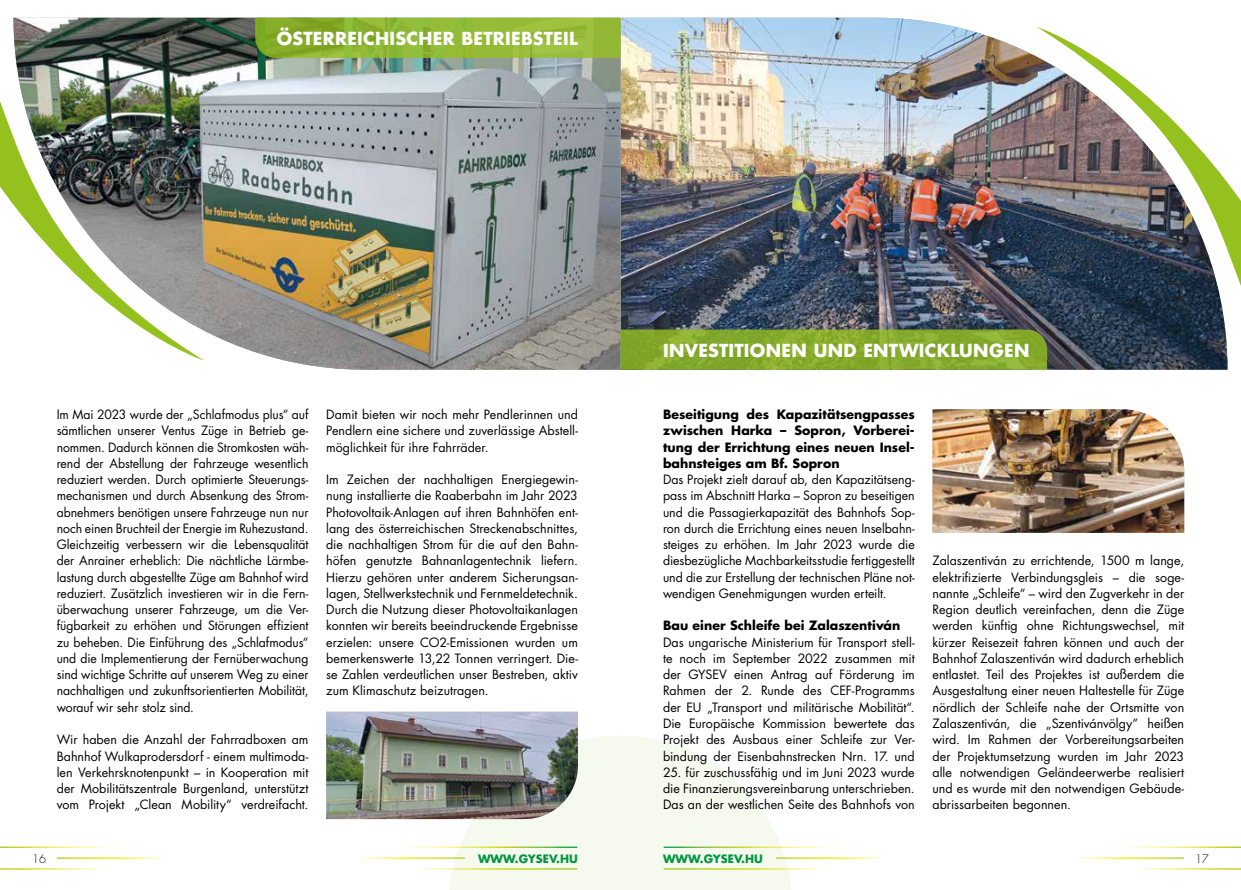
<style>
.page{position:relative;width:1241px;height:890px;background:#fff}
.page>*{position:absolute;margin:0;border:0;box-sizing:border-box;transform-origin:0 0}
.t1{font:700 17.5px "Futura LT Pro";letter-spacing:.02em;color:#fff}
.t2{font:12.5px/16.2px "Futura LT Pro";color:#000;text-align:justify}
.t3{font:700 12.5px/16.2px "Futura LT Pro";letter-spacing:.005em;color:#000;text-align:justify}
.t4{font:700 11.25px "Futura LT Pro";color:#009641}
.t5{font:300 11.25px "Futura LT Pro";color:#000}
</style>
<div class="page">
<svg style="left:448px;top:736px;width:344px;height:153px;fill:#f6f9ed"></svg>
<hr style="left:664px;top:868px;width:173px;height:1px;background:#fff">
<hr style="left:776px;top:857px;width:102px;height:1px;background:#fff">
<hr style="left:664px;top:846px;width:173px;height:1px;background:#fff">
<hr style="left:403px;top:868px;width:174px;height:1px;background:#fff">
<hr style="left:362px;top:857px;width:102px;height:1px;background:#fff">
<hr style="left:403px;top:846px;width:174px;height:1px;background:#fff">
<img style="left:620px;top:18px;width:607px;height:351px">
<svg style="left:1036px;top:27px;width:204px;height:277px"></svg>
<img style="left:13px;top:18px;width:607px;height:351px">
<img style="left:0;top:83px;width:204px;height:277px">
<svg style="left:255px;top:18px;width:365px;height:40px;background:#8eb533"></svg>
<svg style="left:620px;top:329px;width:426px;height:40px;background:#83a82d"></svg>
<img style="left:326px;top:711px;width:252px;height:108px">
<img style="left:932px;top:409px;width:251px;height:123px">
<h1 class="t1" style="left:277px;top:25px;width:302px">ÖSTERREICHISCHER BETRIEBSTEIL</h1>
<p class="t2" style="left:57px;top:406px;width:253px">Im Mai 2023 wurde der „Schlafmodus plus“ auf sämtlichen unserer Ventus Züge in Betrieb ge&shy;nommen. Dadurch können die Stromkosten wäh&shy;rend der Abstellung der Fahrzeuge wesentlich reduziert werden. Durch optimierte Steuerungs&shy;mechanismen und durch Absenkung des Strom&shy;abnehmers benötigen unsere Fahrzeuge nun nur noch einen Bruchteil der Energie im Ruhezustand.<br>Gleichzeitig verbessern wir die Lebensqualität der Anrainer erheblich: Die nächtliche Lärmbe&shy;lastung durch abgestellte Züge am Bahnhof wird reduziert. Zusätzlich investieren wir in die Fern&shy;überwachung unserer Fahrzeuge, um die Ver&shy;fügbarkeit zu erhöhen und Störungen effizient zu beheben. Die Einführung des „Schlafmodus“ und die Implementierung der Fernüberwachung sind wichtige Schritte auf unserem Weg zu einer nachhaltigen und zukunftsorientierten Mobilität, worauf wir sehr stolz sind.</p>
<p class="t2" style="left:57px;top:731px;width:253px">Wir haben die Anzahl der Fahrradboxen am Bahnhof Wulkaprodersdorf - einem multimoda&shy;len Verkehrsknotenpunkt – in Kooperation mit der Mobilitätszentrale Burgenland, unterstützt vom Projekt „Clean Mobility“ verdreifacht.</p>
<p class="t2" style="left:326px;top:406px;width:253px">Damit bieten wir noch mehr Pendlerinnen und Pendlern eine sichere und zuverlässige Abstell&shy;möglichkeit für ihre Fahrräder.</p>
<p class="t2" style="left:326px;top:471px;width:253px">Im Zeichen der nachhaltigen Energiegewin&shy;nung installierte die Raaberbahn im Jahr 2023<br>Photovoltaik-Anlagen auf ihren Bahnhöfen ent&shy;lang des österreichischen Streckenabschnittes, die nachhaltigen Strom für die auf den Bahn&shy;höfen genutzte Bahnanlagentechnik liefern.<br>Hierzu gehören unter anderem Sicherungsan&shy;lagen, Stellwerkstechnik und Fernmeldetechnik.<br>Durch die Nutzung dieser Photovoltaikanlagen konnten wir bereits beeindruckende Ergebnisse erzielen: unsere CO2-Emissionen wurden um bemerkenswerte 13,22 Tonnen verringert. Die&shy;se Zahlen verdeutlichen unser Bestreben, aktiv zum Klimaschutz beizutragen.</p>
<h1 class="t1" style="left:663px;top:337px;width:368px">INVESTITIONEN UND ENTWICKLUNGEN</h1>
<p class="t3" style="left:663px;top:406px;width:253px">Beseitigung des Kapazitätsengpasses zwischen Harka – Sopron, Vorberei&shy;tung der Errichtung eines neuen Insel&shy;bahnsteiges am Bf. Sopron</p>
<p class="t2" style="left:663px;top:471px;width:253px">Das Projekt zielt darauf ab, den Kapazitätseng&shy;pass im Abschnitt Harka – Sopron zu beseitigen und die Passagierkapazität des Bahnhofs Sop&shy;ron durch die Errichtung eines neuen Inselbahn&shy;steiges zu erhöhen. Im Jahr 2023 wurde die diesbezügliche Machbarkeitsstudie fertiggestellt und die zur Erstellung der technischen Pläne not&shy;wendigen Genehmigungen wurden erteilt.</p>
<p class="t3" style="left:663px;top:617px;width:239px">Bau einer Schleife bei Zalaszentiván</p>
<p class="t2" style="left:663px;top:633px;width:253px">Das ungarische Ministerium für Transport stell&shy;te noch im September 2022 zusammen mit der GYSEV einen Antrag auf Förderung im Rahmen der 2. Runde des CEF-Programms der EU „Transport und militärische Mobilität“.<br>Die Europäische Kommission bewertete das Projekt des Ausbaus einer Schleife zur Ver&shy;bindung der Eisenbahnstrecken Nrn. 17. und</p>
<p class="t2" style="left:663px;top:763px;width:253px">25. für zuschussfähig und im Juni 2023 wurde die Finanzierungsvereinbarung unterschrieben.<br>Das an der westlichen Seite des Bahnhofs von</p>
<p class="t2" style="left:932px;top:552px;width:253px">Zalaszentiván zu errichtende, 1500 m lange, elektrifizierte Verbindungsgleis – die soge&shy;nannte „Schleife“ – wird den Zugverkehr in der Region deutlich vereinfachen, denn die Züge werden künftig ohne Richtungswechsel, mit kürzer Reisezeit fahren können und auch der Bahnhof Zalaszentiván wird dadurch erheblich entlastet. Teil des Projektes ist außerdem die Ausgestaltung einer neuen Haltestelle für Züge nördlich der Schleife nahe der Ortsmitte von Zalaszentiván, die „Szentivánvölgy” heißen wird. Im Rahmen der Vorbereitungsarbeiten der Projektumsetzung wurden im Jahr 2023 alle notwendigen Geländeerwerbe realisiert und es wurde mit den notwendigen Gebäude&shy;abrissarbeiten begonnen.</p>
<p class="t5" style="left:32px;top:851px;width:15px">16</p>
<p class="t4" style="left:478px;top:849px;width:101px">WWW.GYSEV.HU</p>
<p class="t4" style="left:663px;top:849px;width:101px">WWW.GYSEV.HU</p>
<p class="t5" style="left:1194px;top:851px;width:15px">17</p>
</div>
